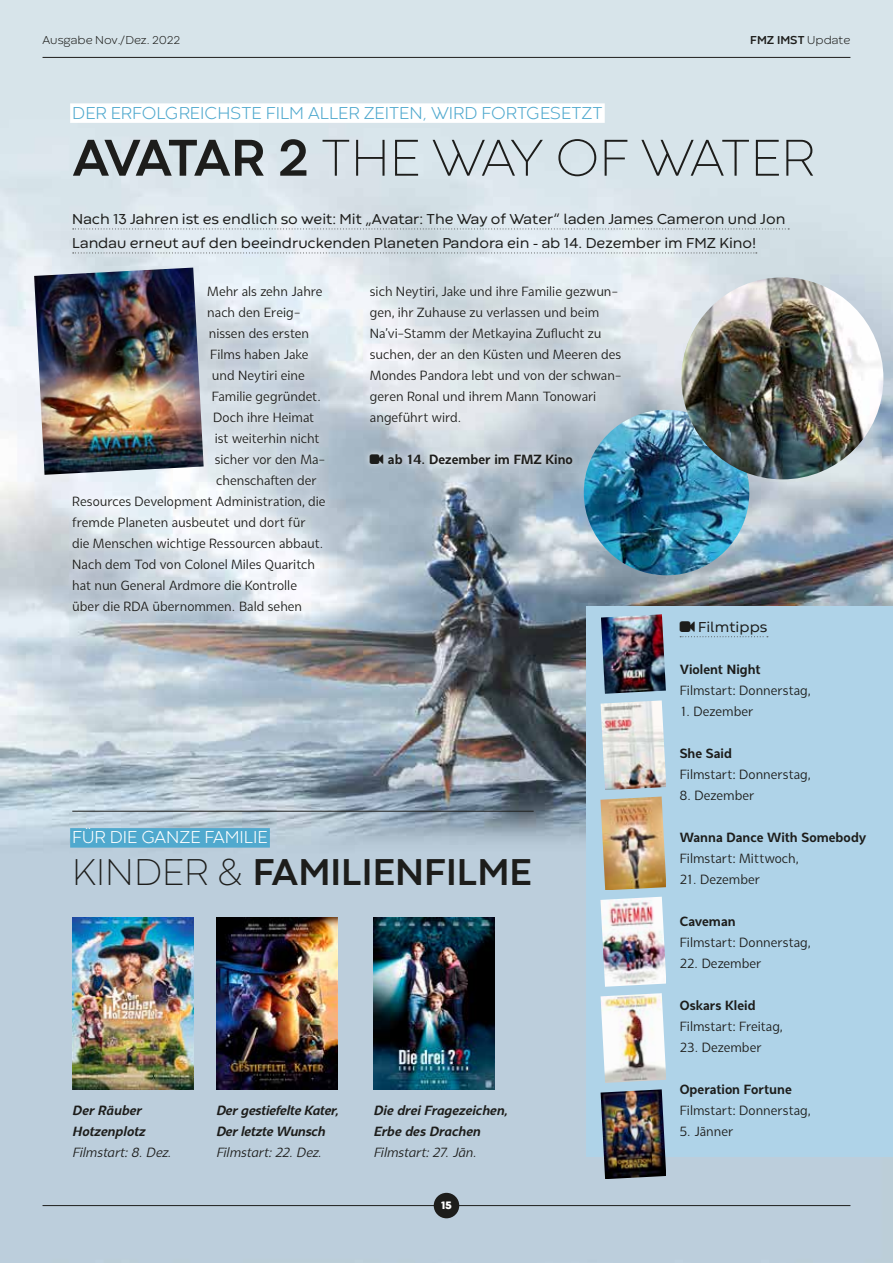
<style>
.page{position:relative;width:893px;height:1263px;background:#fff}
.page>*{position:absolute;margin:0;border:0;box-sizing:border-box;transform-origin:0 0}
.t1{font:200 54px "Codec Warm";color:#1d1d1b}
.t2{font:700 39px "Codec Warm";color:#1d1d1b}
.t3{font:300 18px "Codec Warm";color:#50a9ce}
.t4{font:300 18px "Codec Warm";color:#fff}
.t5{font:15px/24px "Codec Warm";color:#1d1d1b}
.t6{font:13.5px/21px "Syabil";color:#1d1d1b}
.t7{font:700 13.5px "Syabil";color:#1d1d1b}
.t8{font:italic 700 13.5px/21px "Syabil";letter-spacing:-.005em;color:#1d1d1b}
.t9{font:italic 13.5px "Syabil";letter-spacing:-.005em;color:#1d1d1b}
.t10{font:300 12px "Codec Warm";color:#1d1d1b}
.t11{font:700 12px "Codec Warm";color:#1d1d1b}
.t12{font:700 11.25px "Codec Warm Logo";color:#fff}
.s1{font-weight:300}
.s2{font-weight:700}
.s3{font-weight:200}
</style>
<div class="page">
<img style="left:0;top:0;width:893px;height:1263px">
<div style="left:66px;top:279px;width:267px;height:339px;background:#fff;opacity:.8"></div>
<div style="left:70px;top:103px;width:535px;height:20px;background:#fff"></div>
<svg style="left:73px;top:228px;width:716px;height:1px"></svg>
<svg style="left:73px;top:252px;width:684px;height:1px"></svg>
<hr style="left:72px;top:811px;width:462px;height:1px;background:#1d1d1b">
<div style="left:362px;top:279px;width:265px;height:192px;background:#fff;opacity:.8"></div>
<div style="left:70px;top:828px;width:200px;height:20px;background:#50a9ce"></div>
<img style="left:72px;top:917px;width:121px;height:172px">
<img style="left:216px;top:917px;width:121px;height:172px">
<img style="left:373px;top:917px;width:122px;height:172px">
<div style="left:586px;top:606px;width:307px;height:551px;background:#afd3e8"></div>
<img style="left:34px;top:268px;width:170px;height:207px">
<img style="left:600px;top:897px;width:66px;height:90px">
<img style="left:600px;top:796px;width:66px;height:94px">
<img style="left:601px;top:1089px;width:65px;height:90px">
<img style="left:601px;top:993px;width:65px;height:90px">
<img style="left:601px;top:700px;width:65px;height:90px">
<img style="left:601px;top:614px;width:65px;height:80px">
<img style="left:584px;top:410px;width:165px;height:165px;border-radius:83px">
<img style="left:681px;top:277px;width:202px;height:202px;border-radius:101px">
<hr style="left:43px;top:57px;width:807px;height:1px;background:#1d1d1b">
<hr style="left:43px;top:1205px;width:807px;height:1px;background:#1d1d1b">
<div style="left:434px;top:1193px;width:25px;height:25px;background:#1d1d1b;border-radius:50%"></div>
<svg style="left:370px;top:454px;width:13px;height:10px"></svg>
<svg style="left:680px;top:636px;width:88px;height:1px"></svg>
<p class="t10" style="left:43px;top:33px;width:139px">Ausgabe Nov./Dez. 2022</p>
<p class="t11" style="left:750px;top:33px;width:102px">FMZ IMST <span class="s1">Update</span></p>
<h3 class="t3" style="left:72px;top:102px;width:532px">DER ERFOLGREICHSTE FILM ALLER ZEITEN, WIRD FORTGESETZT</h3>
<h1 class="t1" style="left:72px;top:126px;width:744px"><span class="s2">AVATAR 2</span> THE WAY OF WATER</h1>
<p class="t5" style="left:72px;top:208px;width:714px">Nach 13 Jahren ist es endlich so weit: Mit „Avatar: The Way of Water“ laden James Cameron und Jon<br>Landau erneut auf den beeindruckenden Planeten Pandora ein - ab 14. Dezember im FMZ Kino!</p>
<p class="t6" style="left:370px;top:281px;width:253px">sich Neytiri, Jake und ihre Familie gezwun&shy;gen, ihr Zuhause zu verlassen und beim Na'vi-Stamm der Metkayina Zuflucht zu suchen, der an den Küsten und Meeren des Mondes Pandora lebt und von der schwan&shy;geren Ronal und ihrem Mann Tonowari angeführt wird.</p>
<p class="t7" style="left:388px;top:451px;width:186px">ab 14. Dezember im FMZ Kino</p>
<p class="t6" style="left:207px;top:281px;width:117px">Mehr als zehn Jahre</p>
<p class="t6" style="left:207px;top:302px;width:95px">nach den Ereig-</p>
<p class="t6" style="left:209px;top:323px;width:102px">nissen des ersten</p>
<p class="t6" style="left:210px;top:344px;width:100px">Films haben Jake</p>
<p class="t6" style="left:212px;top:365px;width:95px">und Neytiri eine</p>
<p class="t6" style="left:212px;top:386px;width:111px">Familie gegründet.</p>
<p class="t6" style="left:213px;top:407px;width:103px">Doch ihre Heimat</p>
<p class="t6" style="left:215px;top:428px;width:106px">ist weiterhin nicht</p>
<p class="t6" style="left:215px;top:449px;width:112px">sicher vor den Ma-</p>
<p class="t6" style="left:216px;top:470px;width:102px">chenschaften der</p>
<p class="t6" style="left:72px;top:491px;width:255px">Resources Development Administration, die</p>
<p class="t6" style="left:72px;top:512px;width:235px">fremde Planeten ausbeutet und dort für</p>
<p class="t6" style="left:72px;top:533px;width:253px">die Menschen wichtige Ressourcen abbaut.</p>
<p class="t6" style="left:72px;top:554px;width:244px">Nach dem Tod von Colonel Miles Quaritch</p>
<p class="t6" style="left:72px;top:575px;width:226px">hat nun General Ardmore die Kontrolle</p>
<p class="t6" style="left:72px;top:596px;width:231px">über die RDA übernommen. Bald sehen</p>
<h3 class="t4" style="left:72px;top:827px;width:197px">FÜR DIE GANZE FAMILIE</h3>
<h2 class="t2" style="left:72px;top:848px;width:461px"><span class="s3">KINDER &amp;</span> FAMILIENFILME</h2>
<p class="t8" style="left:72px;top:1100px;width:74px">Der Räuber<br>Hotzenplotz</p>
<p class="t9" style="left:72px;top:1144px;width:101px">Filmstart: 8. Dez.</p>
<p class="t8" style="left:216px;top:1100px;width:124px">Der gestiefelte Kater,<br>Der letzte Wunsch</p>
<p class="t9" style="left:216px;top:1144px;width:107px">Filmstart: 22. Dez.</p>
<p class="t8" style="left:373px;top:1100px;width:135px">Die drei Fragezeichen,<br>Erbe des Drachen</p>
<p class="t9" style="left:373px;top:1144px;width:105px">Filmstart: 27. Jän.</p>
<p class="t12" style="left:441px;top:1198px;width:12px">15</p>
<p class="t5" style="left:698px;top:615px;width:71px">Filmtipps</p>
<p class="t7" style="left:680px;top:661px;width:82px">Violent Night</p>
<p class="t6" style="left:680px;top:680px;width:132px">Filmstart: Donnerstag,</p>
<p class="t6" style="left:680px;top:701px;width:75px">1. Dezember</p>
<p class="t7" style="left:680px;top:745px;width:54px">She Said</p>
<p class="t6" style="left:680px;top:764px;width:132px">Filmstart: Donnerstag,</p>
<p class="t6" style="left:680px;top:785px;width:76px">8. Dezember</p>
<p class="t7" style="left:680px;top:829px;width:188px">Wanna Dance With Somebody</p>
<p class="t6" style="left:680px;top:848px;width:120px">Filmstart: Mittwoch,</p>
<p class="t6" style="left:680px;top:869px;width:82px">21. Dezember</p>
<p class="t7" style="left:680px;top:913px;width:58px">Caveman</p>
<p class="t6" style="left:680px;top:932px;width:132px">Filmstart: Donnerstag,</p>
<p class="t6" style="left:680px;top:953px;width:83px">22. Dezember</p>
<p class="t7" style="left:680px;top:997px;width:77px">Oskars Kleid</p>
<p class="t6" style="left:680px;top:1016px;width:104px">Filmstart: Freitag,</p>
<p class="t6" style="left:680px;top:1037px;width:83px">23. Dezember</p>
<p class="t7" style="left:680px;top:1081px;width:114px">Operation Fortune</p>
<p class="t6" style="left:680px;top:1100px;width:132px">Filmstart: Donnerstag,</p>
<p class="t6" style="left:680px;top:1121px;width:55px">5. Jänner</p>
</div>
